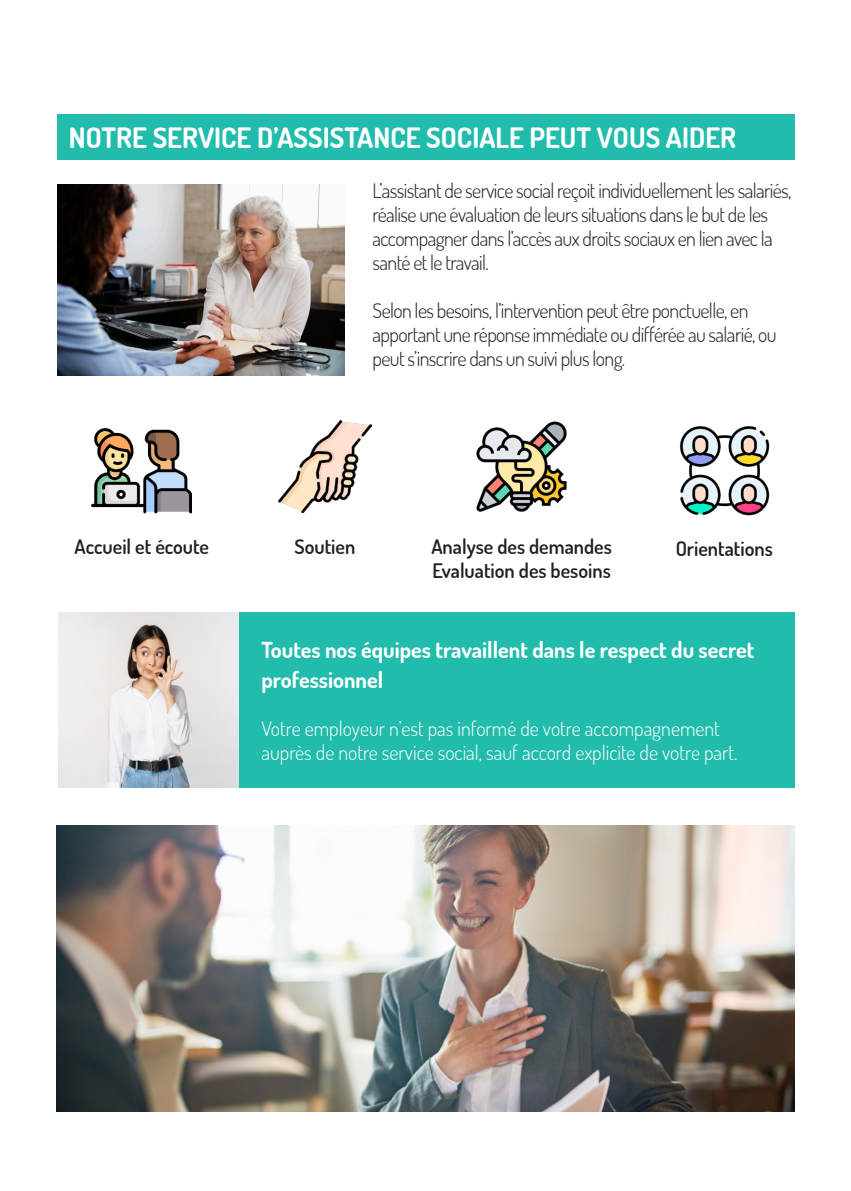
<style>
.page{position:relative;width:851px;height:1191px;background:#fff}
.page>*{position:absolute;margin:0;border:0;box-sizing:border-box;transform-origin:0 0}
.t1{font:700 28px "Dosis";color:#fff}
.t2{font:700 22px/30px "Dosis";color:#fff}
.t3{font:300 20px/24px "Dosis";letter-spacing:-.03em;color:#231f20}
.t4{font:300 20px/24px "Dosis";color:#fff}
.t5{font:600 20px "Dosis";color:#231f20}
</style>
<div class="page">
<div style="left:58px;top:114px;width:737px;height:46px;background:#22bcac"></div>
<img style="left:476px;top:421px;width:91px;height:91px">
<img style="left:92px;top:427px;width:100px;height:87px">
<img style="left:279px;top:420px;width:92px;height:92px">
<img style="left:679px;top:426px;width:91px;height:90px">
<img style="left:58px;top:184px;width:286px;height:191px">
<div style="left:238px;top:612px;width:556px;height:176px;background:#22bcac"></div>
<img style="left:58px;top:612px;width:180px;height:176px">
<img style="left:57px;top:825px;width:737px;height:286px">
<p class="t1" style="left:69px;top:118px;width:668px">NOTRE SERVICE D’ASSISTANCE SOCIALE PEUT VOUS AIDER</p>
<p class="t3" style="left:372px;top:178px;width:420px">L’assistant de service social reçoit individuellement les salariés, réalise une évaluation de leurs situations dans le but de les accompagner dans l’accès aux droits sociaux en lien avec la santé et le travail.</p>
<p class="t3" style="left:372px;top:298px;width:405px">Selon les besoins, l’intervention peut être ponctuelle, en apportant une réponse immédiate ou différée au salarié, ou peut s’inscrire dans un suivi plus long.</p>
<p class="t5" style="left:74px;top:533px;width:136px">Accueil et écoute</p>
<p class="t5" style="left:294px;top:533px;width:62px">Soutien</p>
<p class="t5" style="left:431px;top:533px;width:182px">Analyse des demandes</p>
<p class="t5" style="left:432px;top:557px;width:180px">Evaluation des besoins</p>
<p class="t5" style="left:675px;top:535px;width:99px">Orientations</p>
<p class="t2" style="left:261px;top:634px;width:494px">Toutes nos équipes travaillent dans le respect du secret professionnel</p>
<p class="t4" style="left:261px;top:715px;width:477px">Votre employeur n’est pas informé de votre accompagnement auprès de notre service social, sauf accord explicite de votre part.</p>
</div>
